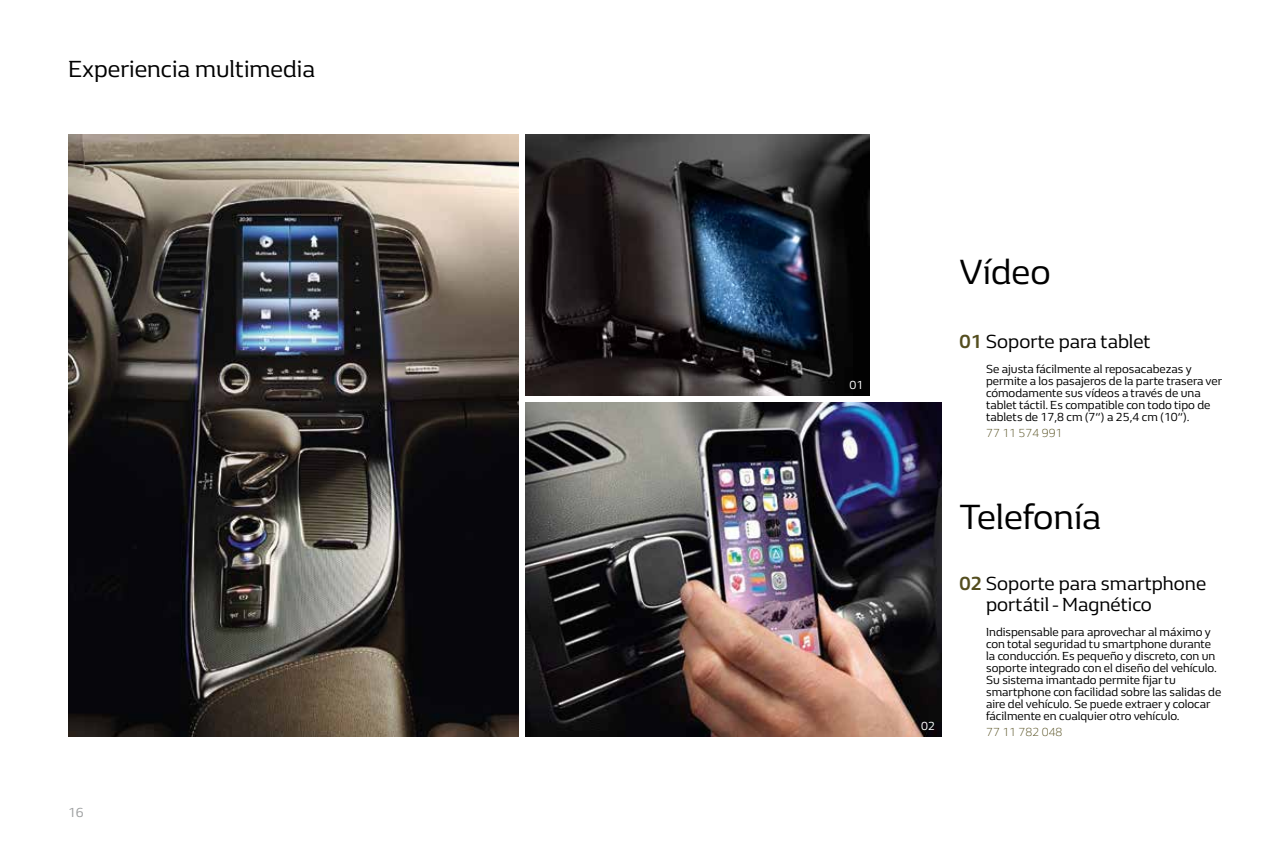
<style>
.page{position:relative;width:1276px;height:851px;background:#fff}
.page>*{position:absolute;margin:0;border:0;box-sizing:border-box;transform-origin:0 0}
.t1{font:36px "Renault Life";color:#000}
.t2{font:24px "Renault Life";color:#000}
.t3{font:19.5px/21px "Renault Life";color:#000}
.t4{font:13.5px "Renault Life";color:#9c9e9f}
.t5{font:12px/12px "Renault Life";color:#000}
.t6{font:300 12px "Renault Life";color:#544e1f}
.t7{font:12px "Renault Life";color:#fff}
.s1{font-weight:700;color:#544e1f}
</style>
<div class="page">
<img style="left:525px;top:402px;width:416px;height:334px">
<img style="left:68px;top:134px;width:451px;height:602px">
<img style="left:525px;top:134px;width:345px;height:261px">
<h2 class="t2" style="left:68px;top:53px;width:248px">Experiencia multimedia</h2>
<p class="t4" style="left:68px;top:803px;width:17px">16</p>
<p class="t7" style="left:849px;top:377px;width:15px">01</p>
<h1 class="t1" style="left:959px;top:247px;width:93px">Vídeo</h1>
<h3 class="t3" style="left:959px;top:330px;width:193px"><span class="s1">01</span> Soporte para tablet</h3>
<p class="t5" style="left:986px;top:362px;width:237px">Se ajusta fácilmente al reposacabezas y permite a los pasajeros de la parte trasera ver cómodamente sus vídeos a través de una tablet táctil. Es compatible con todo tipo de tablets de 17,8 cm (7“) a 25,4 cm (10“).</p>
<p class="t6" style="left:986px;top:425px;width:78px">77 11 574 991</p>
<p class="t7" style="left:921px;top:717px;width:15px">02</p>
<h1 class="t1" style="left:959px;top:492px;width:143px">Telefonía</h1>
<h3 class="t3" style="left:986px;top:572px;width:222px;text-indent:-27px"><span class="s1">02</span> Soporte para smartphone portátil - Magnético</h3>
<p class="t5" style="left:986px;top:625px;width:237px">Indispensable para aprovechar al máximo y con total seguridad tu smartphone durante la conducción. Es pequeño y discreto, con un soporte integrado con el diseño del vehículo.<br>Su sistema imantado permite fijar tu smartphone con facilidad sobre las salidas de aire del vehículo. Se puede extraer y colocar fácilmente en cualquier otro vehículo.</p>
<p class="t6" style="left:986px;top:723px;width:78px">77 11 782 048</p>
</div>
